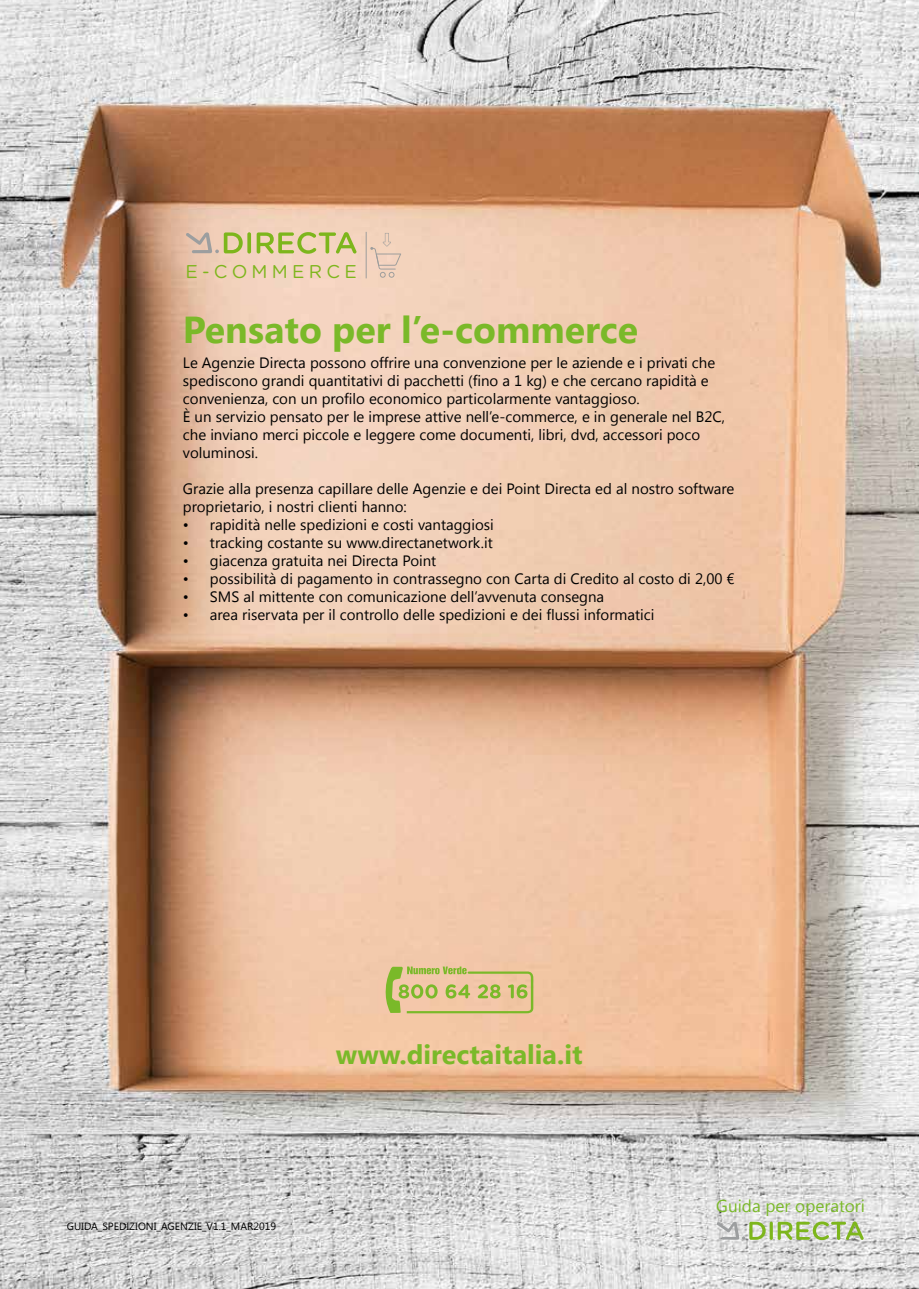
<style>
.page{position:relative;width:919px;height:1289px;background:#fff}
.page>*{position:absolute;margin:0;border:0;box-sizing:border-box;transform-origin:0 0}
.t1{font:700 37.5px "Segoe UI";color:#7ab929}
.t2{font:700 27px "Segoe UI";color:#7ab929}
.t3{font:18.45px "Gotham Rounded";letter-spacing:.23em;color:#7db61c}
.t4{font:17.1px "Segoe UI";color:#7ab929}
.t5{font:15px/18px "Segoe UI";color:#000}
.t6{font:10.5px "Segoe UI";color:#000}
</style>
<div class="page">
<img style="left:0;top:0;width:918px;height:1288px">
<svg style="left:186px;top:232px;width:57px;height:21px"></svg>
<svg style="left:247px;top:232px;width:4px;height:21px"></svg>
<svg style="left:256px;top:232px;width:100px;height:22px;background:#c6c880"></svg>
<hr style="left:366px;top:232px;width:1px;height:46px;background:#9d9d9c">
<svg style="left:370px;top:233px;width:31px;height:45px"></svg>
<svg style="left:382px;top:966px;width:151px;height:47px;background:#d1c284"></svg>
<svg style="left:716px;top:1221px;width:49px;height:18px"></svg>
<hr style="left:769px;top:1221px;width:3px;height:18px;background:#7db61c;border-radius:2px">
<svg style="left:777px;top:1221px;width:86px;height:18px;background:#b6cc91"></svg>
<p class="t3" style="left:185px;top:259px;width:173px">E-COMMERCE</p>
<h1 class="t1" style="left:183px;top:303px;width:457px">Pensato per l’e-commerce</h1>
<p class="t5" style="left:183px;top:353px;width:543px">Le Agenzie Directa possono offrire una convenzione per le aziende e i privati che spediscono grandi quantitativi di pacchetti (fino a 1 kg) e che cercano rapidità e convenienza, con un profilo economico particolarmente vantaggioso.<br>È un servizio pensato per le imprese attive nell’e-commerce, e in generale nel B2C, che inviano merci piccole e leggere come documenti, libri, dvd, accessori poco voluminosi.</p>
<p class="t5" style="left:183px;top:479px;width:553px">Grazie alla presenza capillare delle Agenzie e dei Point Directa ed al nostro software proprietario, i nostri clienti hanno:</p>
<p class="t5" style="left:183px;top:515px;width:312px">• rapidità nelle spedizioni e costi vantaggiosi</p>
<p class="t5" style="left:183px;top:533px;width:311px">• tracking costante su www.directanetwork.it</p>
<p class="t5" style="left:183px;top:551px;width:255px">• giacenza gratuita nei Directa Point</p>
<p class="t5" style="left:183px;top:569px;width:553px">• possibilità di pagamento in contrassegno con Carta di Credito al costo di 2,00 €</p>
<p class="t5" style="left:183px;top:587px;width:423px">• SMS al mittente con comunicazione dell’avvenuta consegna</p>
<p class="t5" style="left:183px;top:605px;width:473px">• area riservata per il controllo delle spedizioni e dei flussi informatici</p>
<h2 class="t2" style="left:336px;top:1034px;width:248px">www.directaitalia.it</h2>
<p class="t6" style="left:67px;top:1218px;width:211px">GUIDA_SPEDIZIONI_AGENZIE_V1.1_MAR2019</p>
<p class="t4" style="left:716px;top:1194px;width:150px">Guida per operatori</p>
</div>
